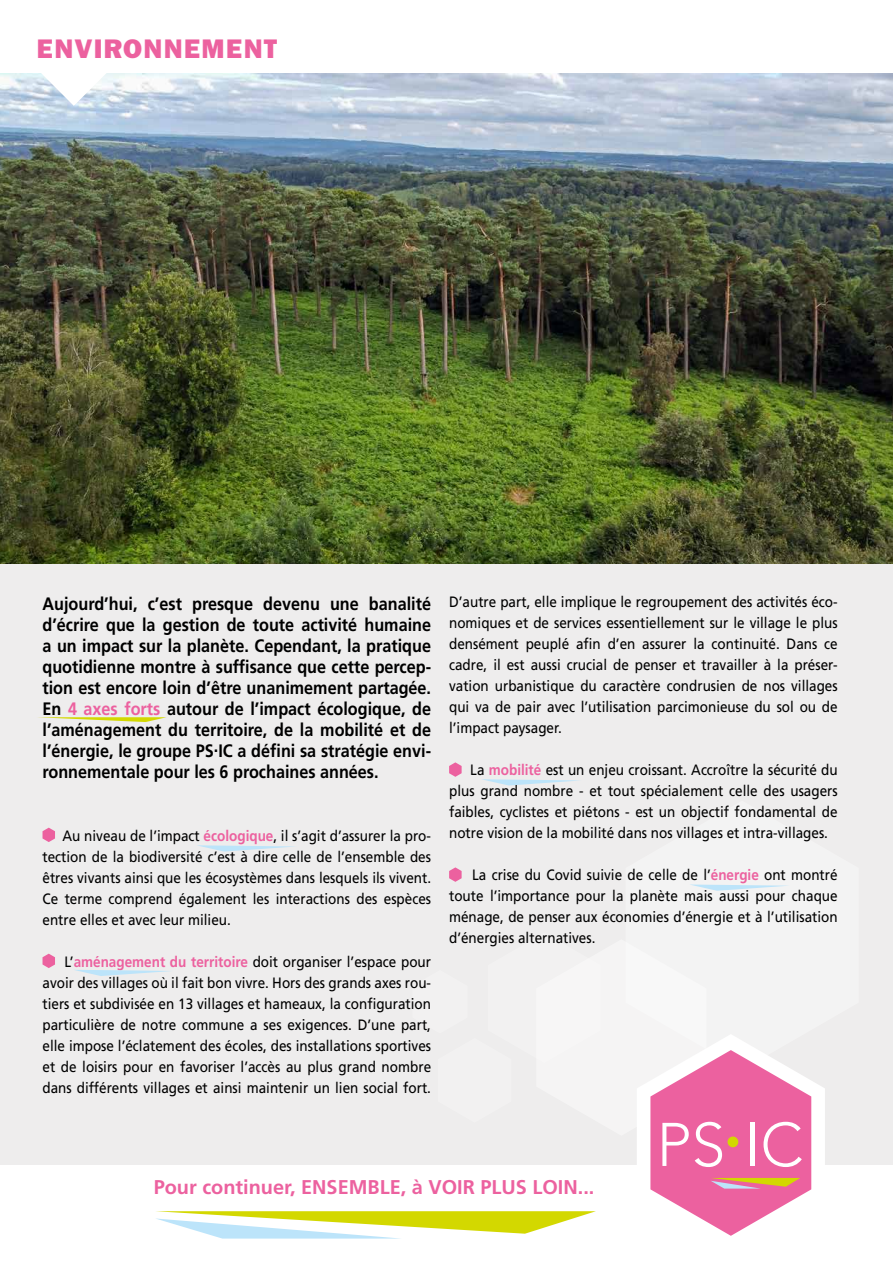
<style>
.page{position:relative;width:893px;height:1263px;background:#eeeded}
.page>*{position:absolute;margin:0;border:0;box-sizing:border-box;transform-origin:0 0}
.t1{font:300 60.9px "Avenir LT Std";color:#fff}
.t2{font:27px "ITC Franklin Gothic Std Hvy";letter-spacing:.05em;color:#ec619f}
.t3{font:700 19.95px "Frutiger LT Std";color:#ec619f}
.t4{font:700 18px/21px "Frutiger LT Com";color:#000;text-align:justify;scale:.9 1}
.t5{font:15px/21px "Frutiger LT Com";color:#000;text-align:justify;scale:.9 1}
.s1{color:#ec619f}
.s2{font-weight:700;color:#ec619f}
</style>
<div class="page">
<img style="left:0;top:72px;width:893px;height:491px">
<div style="left:0;top:1165px;width:893px;height:98px;background:#fff"></div>
<div style="left:0;top:0;width:893px;height:72px;background:#fff"></div>
<svg style="left:35px;top:72px;width:78px;height:34px"></svg>
<svg style="left:43px;top:828px;width:12px;height:14px"></svg>
<svg style="left:43px;top:954px;width:12px;height:14px"></svg>
<svg style="left:449px;top:762px;width:13px;height:15px"></svg>
<svg style="left:449px;top:867px;width:13px;height:15px"></svg>
<svg style="left:38px;top:717px;width:128px;height:5px"></svg>
<svg style="left:197px;top:845px;width:97px;height:6px"></svg>
<svg style="left:482px;top:779px;width:97px;height:6px"></svg>
<svg style="left:691px;top:884px;width:95px;height:7px"></svg>
<svg style="left:74px;top:943px;width:751px;height:296px"></svg>
<h2 class="t2" style="left:37px;top:33px;width:242px">ENVIRONNEMENT</h2>
<p class="t4" style="left:43px;top:593px;width:433px">Aujourd’hui, c’est presque devenu une banalité d’écrire que la gestion de toute activité humaine a un impact sur la planète. Cependant, la pratique quotidienne montre à suffisance que cette percep&shy;tion est encore loin d’être unanimement partagée.<br>En <span class="s1">4 axes forts</span> autour de l’impact écologique, de l’aménagement du territoire, de la mobilité et de l’énergie, le groupe PS.IC a défini sa stratégie envi&shy;ronnementale pour les 6 prochaines années.</p>
<p class="t5" style="left:43px;top:825px;width:433px;text-indent:20px">Au niveau de l’impact <span class="s2">écologique</span>, il s’agit d’assurer la pro&shy;tection de la biodiversité c’est à dire celle de l’ensemble des êtres vivants ainsi que les écosystèmes dans lesquels ils vivent.<br>Ce terme comprend également les interactions des espèces entre elles et avec leur milieu.</p>
<p class="t5" style="left:43px;top:951px;width:433px;text-indent:22px">L’<span class="s2">aménagement du territoire</span> doit organiser l’espace pour avoir des villages où il fait bon vivre. Hors des grands axes rou&shy;tiers et subdivisée en 13 villages et hameaux, la configuration particulière de notre commune a ses exigences. D’une part, elle impose l’éclatement des écoles, des installations sportives et de loisirs pour en favoriser l’accès au plus grand nombre dans différents villages et ainsi maintenir un lien social fort.</p>
<p class="t5" style="left:449px;top:592px;width:433px">D’autre part, elle implique le regroupement des activités éco&shy;nomiques et de services essentiellement sur le village le plus densément peuplé afin d’en assurer la continuité. Dans ce cadre, il est aussi crucial de penser et travailler à la préser&shy;vation urbanistique du caractère condrusien de nos villages qui va de pair avec l’utilisation parcimonieuse du sol ou de l’impact paysager.</p>
<p class="t5" style="left:449px;top:760px;width:433px;text-indent:21px">La <span class="s2">mobilité</span> est un enjeu croissant. Accroître la sécurité du plus grand nombre - et tout spécialement celle des usagers faibles, cyclistes et piétons - est un objectif fondamental de notre vision de la mobilité dans nos villages et intra-villages.</p>
<p class="t5" style="left:449px;top:865px;width:433px;text-indent:23px">La crise du Covid suivie de celle de l’<span class="s2">énergie</span> ont montré toute l’importance pour la planète mais aussi pour chaque ménage, de penser aux économies d’énergie et à l’utilisation d’énergies alternatives.</p>
<h1 class="t1" style="left:656px;top:1109px;width:148px">PS IC</h1>
<h3 class="t3" style="left:154px;top:1175px;width:442px">Pour continuer, ENSEMBLE, à VOIR PLUS LOIN...</h3>
</div>
